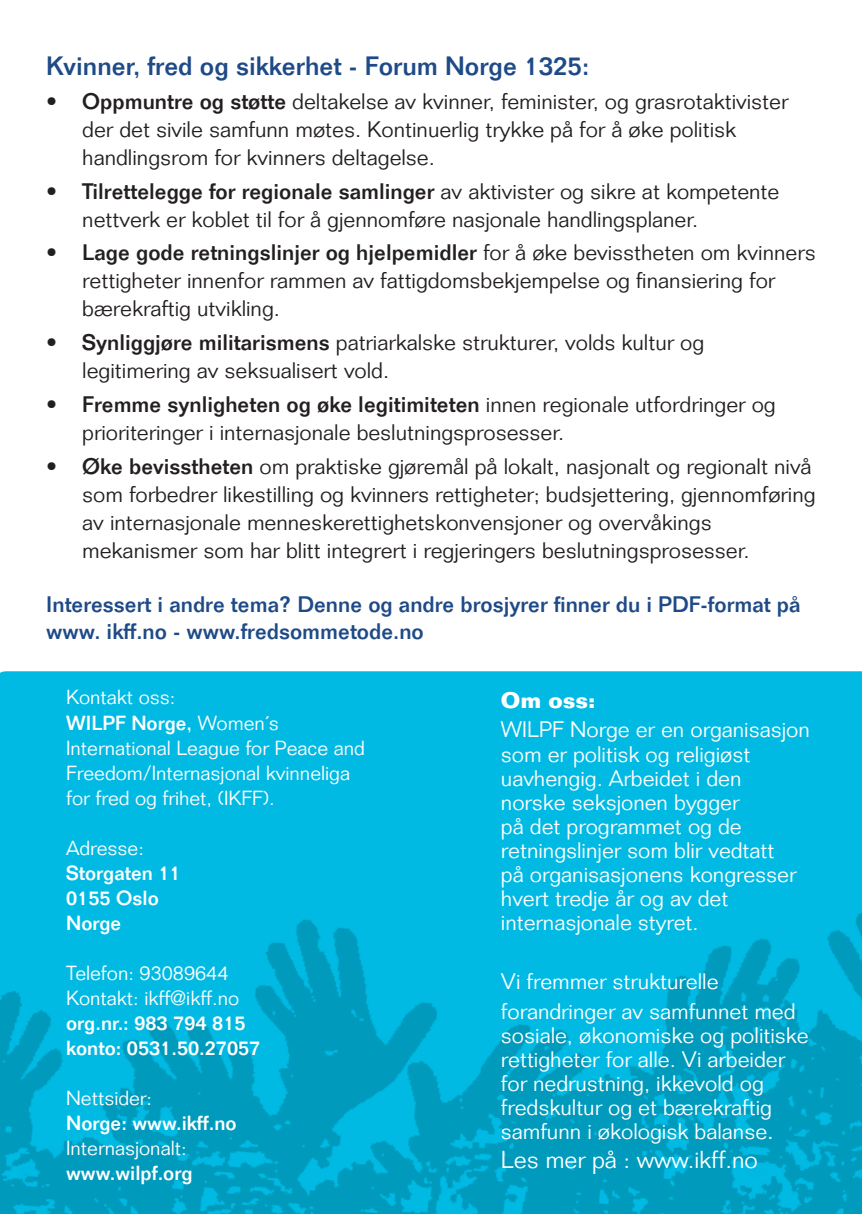
<style>
.page{position:relative;width:862px;height:1214px;background:#fff}
.page>*{position:absolute;margin:0;border:0;box-sizing:border-box;transform-origin:0 0}
.brødtekst{font:500 26px "Folio Std";color:#1e4a87}
.brødtekst-2{font:300 24px "Folio Std";color:#fff}
.t1{font:300 22px/28px "Folio Std";color:#231f20}
.brødtekst-3{font:300 22px/24px "Folio Std";color:#fff}
.brødtekst-4{font:500 22px/27px "Folio Std";color:#1e4a87}
.brødtekst-5{font:700 22px "Folio Std";color:#fff}
.tekstboks{font:300 20px/25px "Folio Std";color:#fff}
.tekstboks-2{font:500 20px "Folio Std";color:#fff}
.s1{font-weight:500}
.s2{font-size:24px}
</style>
<div class="page">
<div style="left:0;top:671px;width:862px;height:196px;background:#00bae3"></div>
<img style="left:0;top:867px;width:862px;height:346px">
<p class="brødtekst" style="left:46px;top:50px;width:544px">Kvinner, fred og sikkerhet - Forum Norge 1325:</p>
<p class="t1" style="left:82px;top:87px;width:707px;text-indent:-36px"><span class="s1">• Oppmuntre og støtte</span> deltakelse av kvinner, feminister, og grasrotaktivister der det sivile samfunn møtes. Kontinuerlig trykke på for å øke politisk handlingsrom for kvinners deltagelse.</p>
<p class="t1" style="left:82px;top:177px;width:698px;text-indent:-36px"><span class="s1">• Tilrettelegge for regionale samlinger</span> av aktivister og sikre at kompetente nettverk er koblet til for å gjennomføre nasjonale handlingsplaner.</p>
<p class="t1" style="left:82px;top:239px;width:735px;text-indent:-36px"><span class="s1">• Lage gode retningslinjer og hjelpemidler</span> for å øke bevisstheten om kvinners rettigheter innenfor rammen av fattigdomsbekjempelse og finansiering for bærekraftig utvikling.</p>
<p class="t1" style="left:82px;top:328px;width:623px;text-indent:-36px"><span class="s1">• Synliggjøre militarismens</span> patriarkalske strukturer, volds kultur og legitimering av seksualisert vold.</p>
<p class="t1" style="left:82px;top:390px;width:695px;text-indent:-36px"><span class="s1">• Fremme synligheten og øke legitimiteten</span> innen regionale utfordringer og prioriteringer i internasjonale beslutningsprosesser.</p>
<p class="t1" style="left:82px;top:452px;width:735px;text-indent:-36px"><span class="s1">• Øke bevisstheten</span> om praktiske gjøremål på lokalt, nasjonalt og regionalt nivå som forbedrer likestilling og kvinners rettigheter; budsjettering, gjennomføring av internasjonale menneskerettighetskonvensjoner og overvåkings mekanismer som har blitt integrert i regjeringers beslutningsprosesser.</p>
<p class="brødtekst-4" style="left:46px;top:590px;width:756px">Interessert i andre tema? Denne og andre brosjyrer finner du i PDF-format på www. ikff.no - www.fredsommetode.no</p>
<p class="tekstboks" style="left:66px;top:685px;width:111px">Kontakt oss:</p>
<p class="tekstboks" style="left:66px;top:710px;width:300px"><span class="s1">WILPF Norge,</span> Women´s<br>International League for Peace and<br>Freedom/Internasjonal kvinneliga for fred og frihet, (IKFF).</p>
<p class="tekstboks" style="left:66px;top:835px;width:79px">Adresse:</p>
<p class="tekstboks-2" style="left:66px;top:860px;width:116px">Storgaten 11</p>
<p class="tekstboks-2" style="left:66px;top:885px;width:94px">0155 Oslo</p>
<p class="tekstboks-2" style="left:66px;top:910px;width:57px">Norge</p>
<p class="tekstboks" style="left:66px;top:960px;width:164px">Telefon: 93089644</p>
<p class="tekstboks" style="left:66px;top:985px;width:175px">Kontakt: ikff@ikff.no</p>
<p class="tekstboks-2" style="left:66px;top:1010px;width:181px">org.nr.: 983 794 815</p>
<p class="tekstboks-2" style="left:66px;top:1035px;width:196px">konto: 0531.50.27057</p>
<p class="tekstboks" style="left:66px;top:1085px;width:87px">Nettsider:</p>
<p class="tekstboks-2" style="left:66px;top:1110px;width:172px">Norge: www.ikff.no</p>
<p class="tekstboks" style="left:66px;top:1135px;width:122px">Internasjonalt:</p>
<p class="tekstboks-2" style="left:66px;top:1160px;width:128px">www.wilpf.org</p>
<p class="brødtekst-5" style="left:501px;top:686px;width:96px">Om oss:</p>
<p class="brødtekst-3" style="left:501px;top:717px;width:310px">WILPF Norge er en organisasjon som er politisk og religiøst uavhengig. Arbeidet i den norske seksjonen bygger<br>på det programmet og de retningslinjer som blir vedtatt<br>på organisasjonens kongresser hvert tredje år og av det internasjonale styret.</p>
<p class="brødtekst-3" style="left:501px;top:969px;width:219px">Vi fremmer strukturelle</p>
<p class="brødtekst-3" style="left:501px;top:998px;width:309px">forandringer av samfunnet med sosiale, økonomiske og politiske rettigheter for alle. Vi arbeider for nedrustning, ikkevold og fredskultur og et bærekraftig samfunn i økologisk balanse<span class="s2">.</span></p>
<p class="brødtekst-2" style="left:501px;top:1145px;width:258px">Les mer på : www.ikff.no</p>
</div>
